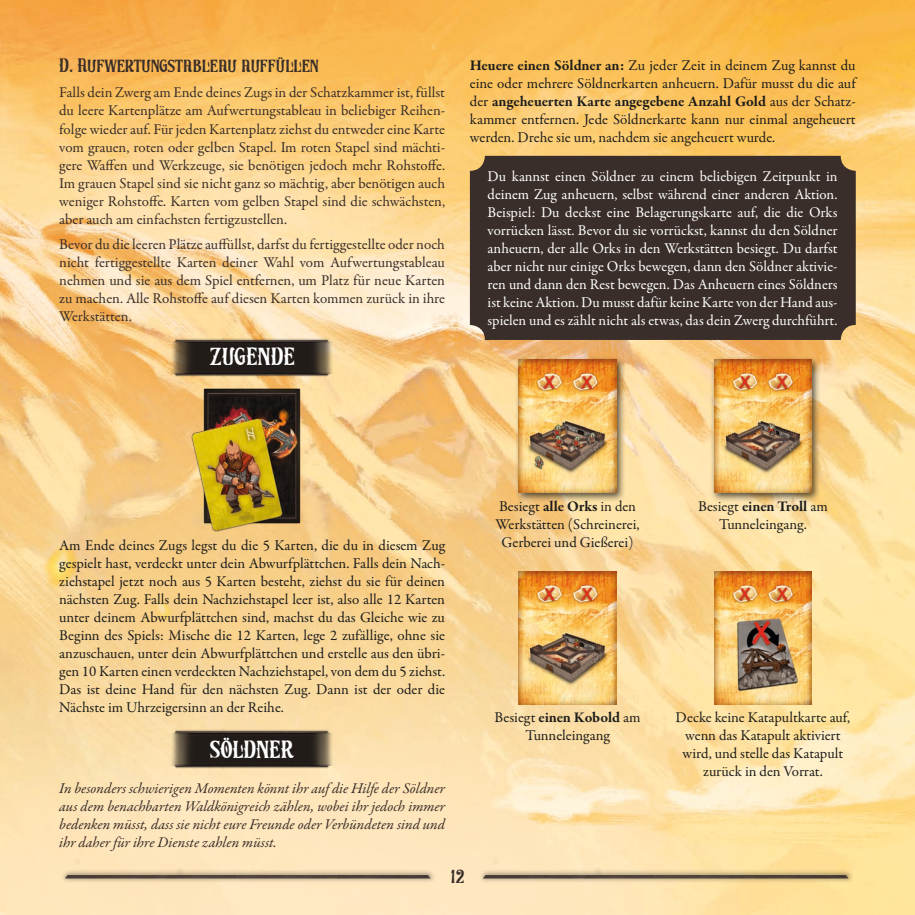
<style>
.page{position:relative;width:915px;height:915px;background:#fff}
.page>*{position:absolute;margin:0;border:0;box-sizing:border-box;transform-origin:0 0}
.Überschrift_1__Banne{font:22.5px "Cageworld";color:#fff}
.Überschrift_2__Alpha{font:17.5px "Cageworld";letter-spacing:-.015em;color:#392e29}
.Texto{font:15px/18px "Garamond Premr Pro";color:#1d1d1b;text-align:center}
.Texto-2{font:15px/18px "Garamond Premr Pro";letter-spacing:-.005em;color:#392e29;text-align:justify}
.Text_im_braunen_Kast{font:15px/18px "Garamond Premr Pro";color:#fff;text-align:justify}
.Cursivas{font:italic 15px/18px "Garamond Premr Pro";color:#392e29;text-align:justify}
.s1{font-weight:700}
</style>
<div class="page">
<img style="left:0;top:0;width:914px;height:914px">
<img style="left:59px;top:854px;width:378px;height:60px">
<img style="left:477px;top:854px;width:378px;height:60px">
<img style="left:166px;top:332px;width:171px;height:51px">
<img style="left:147px;top:386px;width:210px;height:145px">
<img style="left:167px;top:723px;width:170px;height:51px">
<div style="left:469px;top:156px;width:386px;height:184px;background:#392e29;border-radius:15px"></div>
<div style="left:514px;top:355px;width:111px;height:147px;background:#1d1d1b;opacity:.75"></div>
<img style="left:518px;top:360px;width:98px;height:133px">
<div style="left:709px;top:355px;width:111px;height:147px;background:#1d1d1b;opacity:.75"></div>
<img style="left:714px;top:360px;width:97px;height:133px">
<img style="left:518px;top:571px;width:98px;height:133px">
<img style="left:714px;top:571px;width:97px;height:133px">
<p class="Überschrift_2__Alpha" style="left:59px;top:57px;width:261px">D. Aufwertungstableau auffüllen</p>
<p class="Texto-2" style="left:59px;top:84px;width:387px">Falls dein Zwerg am Ende deines Zugs in der Schatzkammer ist, füllst du leere Kartenplätze am Aufwertungstableau in beliebiger Reihen&shy;folge wieder auf. Für jeden Kartenplatz ziehst du entweder eine Karte vom grauen, roten oder gelben Stapel. Im roten Stapel sind mächti&shy;gere Waffen und Werkzeuge, sie benötigen jedoch mehr Rohstoffe.<br>Im grauen Stapel sind sie nicht ganz so mächtig, aber benötigen auch weniger Rohstoffe. Karten vom gelben Stapel sind die schwächsten, aber auch am einfachsten fertigzustellen.</p>
<p class="Texto-2" style="left:59px;top:235px;width:387px">Bevor du die leeren Plätze auffüllst, darfst du fertiggestellte oder noch nicht fertiggestellte Karten deiner Wahl vom Aufwertungstableau nehmen und sie aus dem Spiel entfernen, um Platz für neue Karten zu machen. Alle Rohstoffe auf diesen Karten kommen zurück in ihre Werkstätten.</p>
<p class="Überschrift_1__Banne" style="left:209px;top:344px;width:87px">ZUGENDE</p>
<p class="Texto" style="left:469px;top:57px;width:387px;text-align:justify"><span class="s1">Heuere einen Söldner an:</span> Zu jeder Zeit in deinem Zug kannst du eine oder mehrere Söldnerkarten anheuern. Dafür musst du die auf der <span class="s1">angeheuerten Karte angegebene Anzahl Gold</span> aus der Schatz&shy;kammer entfernen. Jede Söldnerkarte kann nur einmal angeheuert werden. Drehe sie um, nachdem sie angeheuert wurde.</p>
<p class="Text_im_braunen_Kast" style="left:487px;top:167px;width:351px">Du kannst einen Söldner zu einem beliebigen Zeitpunkt in deinem Zug anheuern, selbst während einer anderen Aktion.<br>Beispiel: Du deckst eine Belagerungskarte auf, die die Orks vorrücken lässt. Bevor du sie vorrückst, kannst du den Söldner anheuern, der alle Orks in den Werkstätten besiegt. Du darfst aber nicht nur einige Orks bewegen, dann den Söldner aktivie&shy;ren und dann den Rest bewegen. Das Anheuern eines Söldners ist keine Aktion. Du musst dafür keine Karte von der Hand aus&shy;spielen und es zählt nicht als etwas, das dein Zwerg durchführt.</p>
<p class="Texto" style="left:59px;top:536px;width:387px;text-align:justify">Am Ende deines Zugs legst du die 5 Karten, die du in diesem Zug gespielt hast, verdeckt unter dein Abwurfplättchen. Falls dein Nach&shy;ziehstapel jetzt noch aus 5 Karten besteht, ziehst du sie für deinen nächsten Zug. Falls dein Nachziehstapel leer ist, also alle 12 Karten unter deinem Abwurfplättchen sind, machst du das Gleiche wie zu Beginn des Spiels: Mische die 12 Karten, lege 2 zufällige, ohne sie anzuschauen, unter dein Abwurfplättchen und erstelle aus den übri&shy;gen 10 Karten einen verdeckten Nachziehstapel, von dem du 5 ziehst.<br>Das ist deine Hand für den nächsten Zug. Dann ist der oder die Nächste im Uhrzeigersinn an der Reihe.</p>
<p class="Überschrift_1__Banne" style="left:210px;top:737px;width:85px">SÖLDNER</p>
<p class="Cursivas" style="left:59px;top:779px;width:387px">In besonders schwierigen Momenten könnt ihr auf die Hilfe der Söldner aus dem benachbarten Waldkönigreich zählen, wobei ihr jedoch immer bedenken müsst, dass sie nicht eure Freunde oder Verbündeten sind und ihr daher für ihre Dienste zahlen müsst.</p>
<p class="Texto" style="left:495px;top:497px;width:145px">Besiegt <span class="s1">alle Orks</span> in den<br>Werkstätten (Schreinerei,<br>Gerberei und Gießerei)</p>
<p class="Texto" style="left:698px;top:497px;width:131px">Besiegt <span class="s1">einen Troll</span> am<br>Tunneleingang.</p>
<p class="Texto" style="left:494px;top:708px;width:147px">Besiegt <span class="s1">einen Kobold</span> am<br>Tunneleingang</p>
<p class="Texto" style="left:675px;top:708px;width:176px">Decke keine Katapultkarte auf, wenn das Katapult aktiviert wird, und stelle das Katapult zurück in den Vorrat.</p>
<p class="Überschrift_2__Alpha" style="left:450px;top:867px;width:15px">12</p>
</div>
